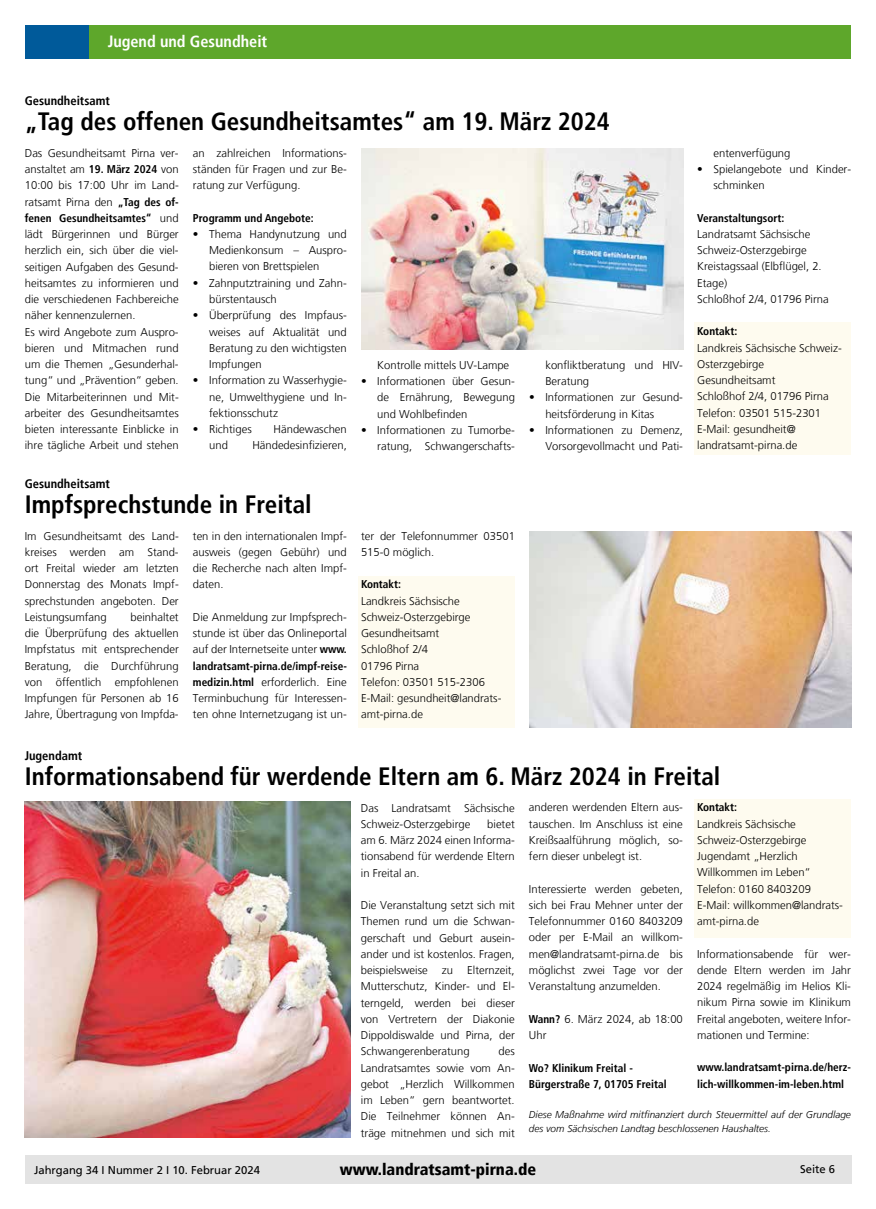
<style>
.page{position:relative;width:876px;height:1209px;background:#fff}
.page>*{position:absolute;margin:0;border:0;box-sizing:border-box;transform-origin:0 0}
.t1{font:700 condensed 25px "Frutiger";color:#000}
.t2{font:900 condensed 16.25px "Frutiger";color:#000}
.t3{font:700 condensed 16.25px "Frutiger";color:#fff}
.t4{font:700 condensed 12.5px "Frutiger";color:#000}
.t5{font:300 11.25px/16.2px "Frutiger";color:#000;text-align:justify}
.t6{font:700 condensed 11.25px/16.2px "Frutiger";color:#000}
.t7{font:11.25px "Frutiger";color:#000}
.t8{font:italic 300 10px/13.8px "Frutiger";color:#000}
.s1{font-weight:700;font-stretch:condensed}
</style>
<div class="page">
<div style="left:37px;top:25px;width:813px;height:33px;background:#5ea72b"></div>
<div style="left:25px;top:25px;width:64px;height:33px;background:#005a9a"></div>
<div style="left:25px;top:1155px;width:825px;height:28px;background:#e3e3e3"></div>
<div style="left:358px;top:575px;width:156px;height:152px;background:#fefbef"></div>
<div style="left:694px;top:799px;width:156px;height:139px;background:#fefbef"></div>
<div style="left:694px;top:322px;width:156px;height:133px;background:#fefbef"></div>
<img style="left:361px;top:148px;width:321px;height:202px">
<img style="left:529px;top:531px;width:321px;height:196px">
<img style="left:25px;top:801px;width:325px;height:336px">
<h2 class="t3" style="left:108px;top:32px;width:161px">Jugend und Gesundheit</h2>
<p class="t4" style="left:25px;top:93px;width:86px">Gesundheitsamt</p>
<h1 class="t1" style="left:25px;top:107px;width:586px">„Tag des offenen Gesundheitsamtes“ am 19. März 2024</h1>
<p class="t5" style="left:25px;top:145px;width:155px;text-align:left">Das Gesundheitsamt Pirna ver&shy;anstaltet am <span class="s1">19. März 2024</span> von<br>10:00 bis 17:00 Uhr im Land&shy;ratsamt Pirna den <span class="s1">„Tag des of&shy;fenen Gesundheitsamtes“</span> und lädt Bürgerinnen und Bürger herzlich ein, sich über die viel&shy;seitigen Aufgaben des Gesund&shy;heitsamtes zu informieren und die verschiedenen Fachbereiche näher kennenzulernen.<br>Es wird Angebote zum Auspro&shy;bieren und Mitmachen rund um die Themen „Gesunderhal&shy;tung“ und „Prävention“ geben.<br>Die Mitarbeiterinnen und Mit&shy;arbeiter des Gesundheitsamtes bieten interessante Einblicke in ihre tägliche Arbeit und stehen</p>
<p class="t5" style="left:193px;top:145px;width:155px">an zahlreichen Informations&shy;ständen für Fragen und zur Be&shy;ratung zur Verfügung.</p>
<p class="t6" style="left:193px;top:210px;width:122px">Programm und Angebote:</p>
<p class="t5" style="left:209px;top:226px;width:139px;text-indent:-16px">• Thema Handynutzung und Medienkonsum – Auspro&shy;bieren von Brettspielen</p>
<p class="t5" style="left:209px;top:275px;width:139px;text-indent:-16px">• Zahnputztraining und Zahn&shy;bürstentausch</p>
<p class="t5" style="left:209px;top:307px;width:139px;text-indent:-16px">• Überprüfung des Impfaus&shy;weises auf Aktualität und Beratung zu den wichtigsten Impfungen</p>
<p class="t5" style="left:209px;top:372px;width:139px;text-indent:-16px">• Information zu Wasserhygie&shy;ne, Umwelthygiene und In&shy;fektionsschutz</p>
<p class="t5" style="left:193px;top:421px;width:60px">• Richtiges</p>
<p class="t5" style="left:273px;top:421px;width:75px">Händewaschen</p>
<p class="t5" style="left:209px;top:437px;width:20px">und</p>
<p class="t5" style="left:252px;top:437px;width:96px">Händedesinfizieren,</p>
<p class="t4" style="left:25px;top:476px;width:86px">Gesundheitsamt</p>
<h1 class="t1" style="left:25px;top:489px;width:288px">Impfsprechstunde in Freital</h1>
<p class="t5" style="left:25px;top:528px;width:155px">Im Gesundheitsamt des Land&shy;kreises werden am Stand&shy;ort Freital wieder am letzten Donnerstag des Monats Impf&shy;sprechstunden angeboten. Der Leistungsumfang</p>
<p class="t5" style="left:25px;top:609px;width:155px;text-indent:106px">beinhaltet die Überprüfung des aktuellen Impfstatus mit entsprechender Beratung, die Durchführung von öffentlich empfohlenen Impfungen für Personen ab 16<br>Jahre, Übertragung von Impfda-</p>
<p class="t5" style="left:193px;top:527px;width:155px">ten in den internationalen Impf&shy;ausweis (gegen Gebühr) und die Recherche nach alten Impf&shy;daten.</p>
<p class="t5" style="left:193px;top:609px;width:155px">Die Anmeldung zur Impfsprech&shy;stunde ist über das Onlineportal auf der Internetseite unter <span class="s1">www. landratsamt-pirna.de/impf-reise&shy;medizin.html</span> erforderlich. Eine Terminbuchung für Interessen&shy;ten ohne Internetzugang ist un-</p>
<p class="t5" style="left:377px;top:357px;width:133px">Kontrolle mittels UV-Lampe</p>
<p class="t5" style="left:377px;top:373px;width:139px;text-indent:-16px">• Informationen über Gesun&shy;de Ernährung, Bewegung und Wohlbefinden</p>
<p class="t5" style="left:361px;top:422px;width:155px;text-align:right">• Informationen zu Tumorbe&shy;ratung, Schwangerschafts-</p>
<p class="t5" style="left:361px;top:527px;width:155px">ter der Telefonnummer 03501<br>515-0 möglich.</p>
<p class="t6" style="left:361px;top:576px;width:42px">Kontakt:</p>
<p class="t5" style="left:361px;top:592px;width:142px;text-align:left">Landkreis Sächsische<br>Schweiz-Osterzgebirge<br>Gesundheitsamt<br>Schloßhof 2/4<br>01796 Pirna<br>Telefon: 03501 515-2306<br>E-Mail: gesundheit@landrats&shy;amt-pirna.de</p>
<p class="t5" style="left:545px;top:357px;width:139px">konfliktberatung und HIV-<br>Beratung</p>
<p class="t5" style="left:545px;top:389px;width:139px;text-indent:-16px">• Informationen zur Gesund&shy;heitsförderung in Kitas</p>
<p class="t5" style="left:529px;top:422px;width:155px;text-align:right">• Informationen zu Demenz,<br>Vorsorgevollmacht und Pati-</p>
<p class="t5" style="left:713px;top:145px;width:78px">entenverfügung</p>
<p class="t5" style="left:713px;top:161px;width:139px;text-indent:-16px">• Spielangebote und Kinder&shy;schminken</p>
<p class="t6" style="left:697px;top:209px;width:89px">Veranstaltungsort:</p>
<p class="t5" style="left:697px;top:226px;width:133px;text-align:left">Landratsamt Sächsische<br>Schweiz-Osterzgebirge<br>Kreistagssaal (Elbflügel, 2.<br>Etage)<br>Schloßhof 2/4, 01796 Pirna</p>
<p class="t6" style="left:697px;top:323px;width:42px">Kontakt:</p>
<p class="t5" style="left:697px;top:340px;width:146px;text-align:left">Landkreis Sächsische Schweiz-<br>Osterzgebirge<br>Gesundheitsamt<br>Schloßhof 2/4, 01796 Pirna<br>Telefon: 03501 515-2301<br>E-Mail: gesundheit@ landratsamt-pirna.de</p>
<p class="t4" style="left:25px;top:748px;width:59px">Jugendamt</p>
<h1 class="t1" style="left:25px;top:761px;width:696px">Informationsabend für werdende Eltern am 6. März 2024 in Freital</h1>
<p class="t5" style="left:361px;top:799px;width:155px">Das Landratsamt Sächsische<br>Schweiz-Osterzgebirge</p>
<p class="t5" style="left:361px;top:815px;width:155px;text-indent:126px">bietet am 6. März 2024 einen Informa&shy;tionsabend für werdende Eltern in Freital an.</p>
<p class="t5" style="left:361px;top:897px;width:155px">Die Veranstaltung setzt sich mit Themen rund um die Schwan&shy;gerschaft und Geburt ausein&shy;ander und ist kostenlos. Fragen, beispielsweise</p>
<p class="t5" style="left:361px;top:962px;width:155px;text-indent:106px">Elternzeit, Mutterschutz, Kinder- und El&shy;terngeld, werden bei dieser von Vertretern der Diakonie Dippoldiswalde und Pirna, der Schwangerenberatung</p>
<p class="t5" style="left:441px;top:962px;width:13px">zu</p>
<p class="t5" style="left:361px;top:1043px;width:155px;text-indent:138px">des Landratsamtes sowie vom An&shy;gebot „Herzlich Willkommen im Leben“ gern beantwortet.<br>Die Teilnehmer können An&shy;träge mitnehmen und sich mit</p>
<p class="t5" style="left:528px;top:799px;width:155px">anderen werdenden Eltern aus&shy;tauschen. Im Anschluss ist eine Kreißsaalführung möglich, so&shy;fern dieser unbelegt ist.</p>
<p class="t5" style="left:528px;top:880px;width:155px">Interessierte werden gebeten, sich bei Frau Mehner unter der Telefonnummer 0160 8403209 oder per E-Mail an willkom&shy;men@landratsamt-pirna.de bis möglichst zwei Tage vor der Veranstaltung anzumelden.</p>
<p class="t5" style="left:528px;top:1010px;width:155px"><span class="s1">Wann?</span> 6. März 2024, ab 18:00<br>Uhr</p>
<p class="t6" style="left:528px;top:1059px;width:139px">Wo? Klinikum Freital -<br>Bürgerstraße 7, 01705 Freital</p>
<p class="t6" style="left:696px;top:799px;width:42px">Kontakt:</p>
<p class="t5" style="left:696px;top:815px;width:147px;text-align:left">Landkreis Sächsische<br>Schweiz-Osterzgebirge<br>Jugendamt „Herzlich<br>Willkommen im Leben“<br>Telefon: 0160 8403209<br>E-Mail: willkommen@landrats&shy;amt-pirna.de</p>
<p class="t5" style="left:696px;top:945px;width:155px">Informationsabende für wer&shy;dende Eltern werden im Jahr 2024 regelmäßig im Helios Kli&shy;nikum Pirna sowie im Klinikum Freital angeboten, weitere Infor&shy;mationen und Termine:</p>
<p class="t6" style="left:696px;top:1059px;width:155px">www.landratsamt-pirna.de/herz&shy;lich-willkommen-im-leben.html</p>
<p class="t8" style="left:528px;top:1108px;width:323px">Diese Maßnahme wird mitfinanziert durch Steuermittel auf der Grundlage des vom Sächsischen Landtag beschlossenen Haushaltes.</p>
<p class="t7" style="left:34px;top:1163px;width:227px">Jahrgang 34 I Nummer 2 I 10. Februar 2024</p>
<h2 class="t2" style="left:340px;top:1159px;width:197px">www.landratsamt-pirna.de</h2>
<p class="t7" style="left:799px;top:1162px;width:37px">Seite 6</p>
</div>
